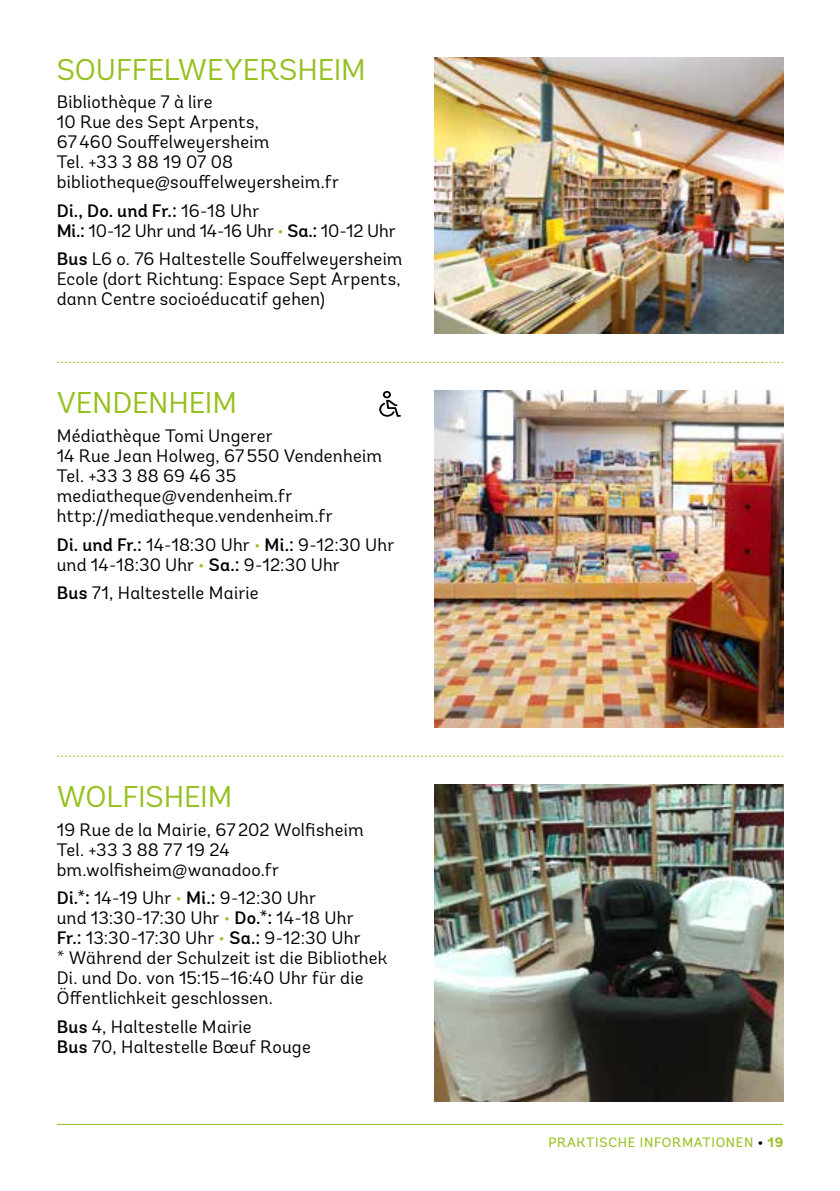
<style>
.page{position:relative;width:840px;height:1191px;background:#fff}
.page>*{position:absolute;margin:0;border:0;box-sizing:border-box;transform-origin:0 0}
.t1{font:30px "Andes";letter-spacing:-.005em;color:#95c11f}
.t2{font:18px/20px "Andes";letter-spacing:.01em;color:#000}
.t3{font:18px/20px "Andes";letter-spacing:-.01em;color:#000}
.t4{font:13.6px "Andes";letter-spacing:.05em;color:#95c11f}
.s1{font-weight:500}
.s2{color:#95c11f}
.s3{font-weight:700;color:#000}
.s4{font-weight:700}
</style>
<div class="page">
<img style="left:434px;top:785px;width:348px;height:316px">
<hr style="left:57px;top:1124px;width:725px;height:1px;background:#95c11f">
<img style="left:434px;top:57px;width:348px;height:277px">
<svg style="left:57px;top:756px;width:725px;height:1px"></svg>
<svg style="left:57px;top:362px;width:725px;height:1px"></svg>
<img style="left:434px;top:391px;width:348px;height:336px">
<svg style="left:379px;top:391px;width:21px;height:26px"></svg>
<h1 class="t1" style="left:57px;top:51px;width:310px">SOUFFELWEYERSHEIM</h1>
<p class="t2" style="left:57px;top:92px;width:283px">Bibliothèque 7 à lire<br>10 Rue des Sept Arpents,<br>67460 Souffelweyersheim<br>Tel. +33 3 88 19 07 08 bibliotheque@souffelweyersheim.fr</p>
<p class="t3" style="left:57px;top:200px;width:340px"><span class="s1">Di., Do. und Fr.:</span> 16-18 Uhr<br><span class="s1">Mi.:</span> 10-12 Uhr und 14-16 Uhr <span class="s2">•</span> <span class="s1">Sa.:</span> 10-12 Uhr</p>
<p class="t2" style="left:57px;top:249px;width:347px;text-align:justify"><span class="s1">Bus</span> L6 o. 76 Haltestelle Souffelweyersheim Ecole (dort Richtung: Espace Sept Arpents, dann Centre socioéducatif gehen)</p>
<h1 class="t1" style="left:57px;top:385px;width:182px">VENDENHEIM</h1>
<p class="t2" style="left:57px;top:426px;width:326px">Médiathèque Tomi Ungerer<br>14 Rue Jean Holweg, 67550 Vendenheim<br>Tel. +33 3 88 69 46 35 mediatheque@vendenheim.fr http://mediatheque.vendenheim.fr</p>
<p class="t2" style="left:57px;top:534px;width:339px"><span class="s1">Di. und Fr.:</span> 14-18:30 Uhr <span class="s2">•</span> <span class="s1">Mi.:</span> 9-12:30 Uhr und 14-18:30 Uhr <span class="s2">•</span> <span class="s1">Sa.:</span> 9-12:30 Uhr</p>
<p class="t2" style="left:57px;top:583px;width:203px"><span class="s1">Bus</span> 71, Haltestelle Mairie</p>
<h1 class="t1" style="left:57px;top:779px;width:177px">WOLFISHEIM</h1>
<p class="t2" style="left:57px;top:819px;width:308px">19 Rue de la Mairie, 67202 Wolfisheim<br>Tel. +33 3 88 77 19 24 bm.wolfisheim@wanadoo.fr</p>
<p class="t2" style="left:57px;top:888px;width:332px"><span class="s1">Di.*:</span> 14-19 Uhr <span class="s2">•</span> <span class="s1">Mi.:</span> 9-12:30 Uhr<br>und 13:30-17:30 Uhr <span class="s2">•</span> <span class="s1">Do.*:</span> 14-18 Uhr<br><span class="s1">Fr.:</span> 13:30-17:30 Uhr <span class="s2">•</span> <span class="s1">Sa.:</span> 9-12:30 Uhr<br>* Während der Schulzeit ist die Bibliothek Di. und Do. von 15:15–16:40 Uhr für die Öffentlichkeit geschlossen.</p>
<p class="t2" style="left:57px;top:1016px;width:255px"><span class="s1">Bus</span> 4, Haltestelle Mairie<br><span class="s1">Bus</span> 70, Haltestelle Bœuf Rouge</p>
<p class="t4" style="left:548px;top:1134px;width:236px">PRAKTISCHE INFORMATIONEN <span class="s3">•</span> <span class="s4">19</span></p>
</div>
